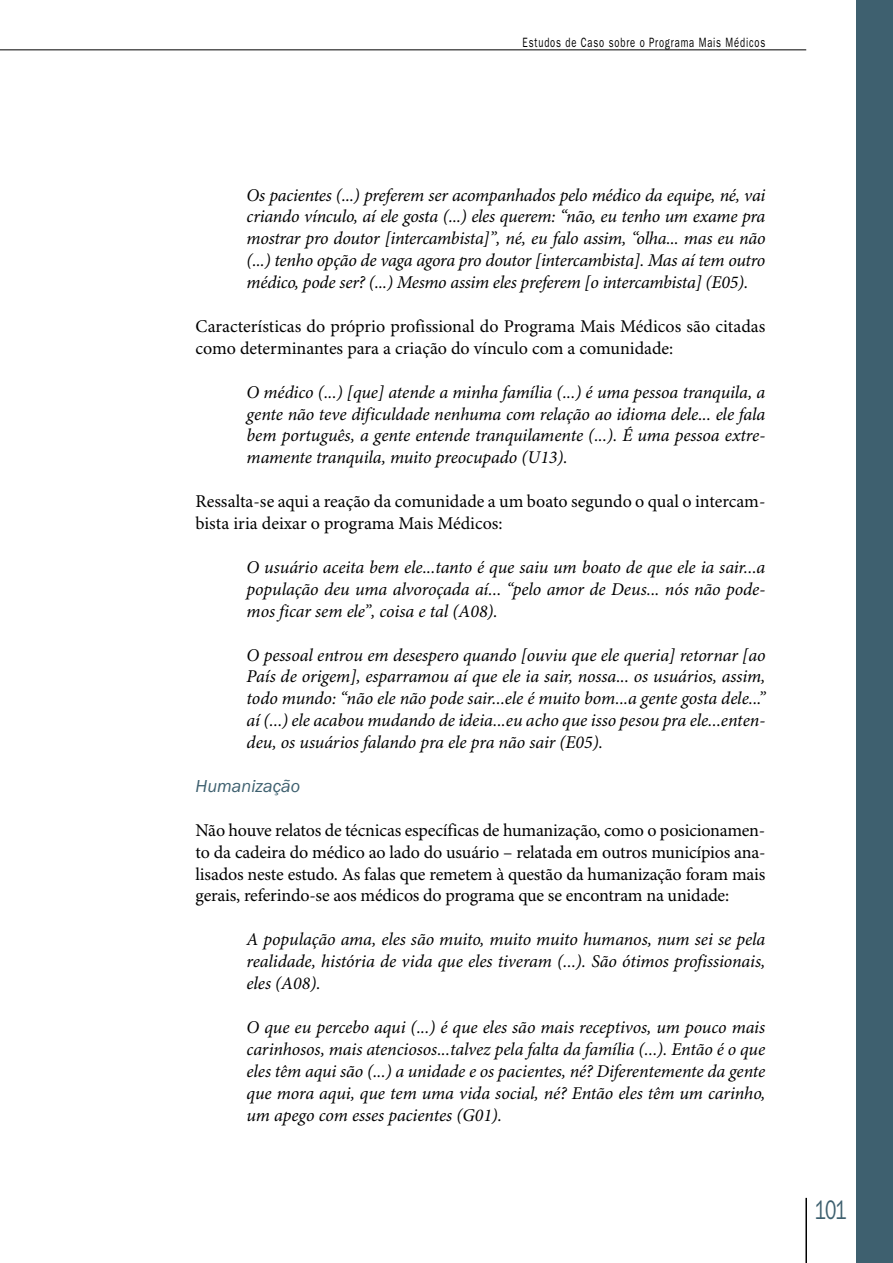
<style>
.page{position:relative;width:893px;height:1263px;background:#fff}
.page>*{position:absolute;margin:0;border:0;box-sizing:border-box;transform-origin:0 0}
.t1{font:27px "ITC Franklin Gothic Std";color:#3e606f;scale:.7 1}
.t2{font:italic 18px/21.9px "Minion Pro";letter-spacing:-.01em;color:#000;text-align:justify}
.t3{font:18px/21.9px "Minion Pro";color:#000}
.t4{font:italic 18px "ITC Franklin Gothic Std";color:#3e606f}
.t5{font:13.5px "ITC Franklin Gothic Std";letter-spacing:.09em;color:#000;scale:.7 1}
</style>
<div class="page">
<hr style="left:805px;top:1198px;width:2px;height:65px;background:#000">
<div style="left:856px;top:0;width:37px;height:1263px;background:#3e606f"></div>
<hr style="left:0;top:50px;width:806px;height:1px;background:#000">
<p class="t5" style="left:523px;top:34px;width:348px">Estudos de Caso sobre o Programa Mais Médicos</p>
<p class="t2" style="left:247px;top:185px;width:520px">Os pacientes (...) preferem ser acompanhados pelo médico da equipe, né, vai criando vínculo, aí ele gosta (...) eles querem: “não, eu tenho um exame pra mostrar pro doutor [intercambista]”, né, eu falo assim, “olha... mas eu não (...) tenho opção de vaga agora pro doutor [intercambista]. Mas aí tem outro médico, pode ser? (...) Mesmo assim eles preferem [o intercambista] (E05).</p>
<p class="t3" style="left:196px;top:316px;width:571px">Características do próprio profissional do Programa Mais Médicos são citadas como determinantes para a criação do vínculo com a comunidade:</p>
<p class="t2" style="left:247px;top:382px;width:520px">O médico (...) [que] atende a minha família (...) é uma pessoa tranquila, a gente não teve dificuldade nenhuma com relação ao idioma dele... ele fala bem português, a gente entende tranquilamente (...). É uma pessoa extre&shy;mamente tranquila, muito preocupado (U13).</p>
<p class="t3" style="left:196px;top:491px;width:571px">Ressalta-se aqui a reação da comunidade a um boato segundo o qual o intercam&shy;bista iria deixar o programa Mais Médicos:</p>
<p class="t2" style="left:247px;top:557px;width:520px">O usuário aceita bem ele...tanto é que saiu um boato de que ele ia sair...a população deu uma alvoroçada aí... “pelo amor de Deus... nós não pode&shy;mos ficar sem ele”, coisa e tal (A08).</p>
<p class="t2" style="left:247px;top:644px;width:520px">O pessoal entrou em desespero quando [ouviu que ele queria] retornar [ao País de origem], esparramou aí que ele ia sair, nossa... os usuários, assim, todo mundo: “não ele não pode sair...ele é muito bom...a gente gosta dele...” aí (...) ele acabou mudando de ideia...eu acho que isso pesou pra ele...enten&shy;deu, os usuários falando pra ele pra não sair (E05).</p>
<p class="t4" style="left:196px;top:776px;width:106px">Humanização</p>
<p class="t3" style="left:196px;top:820px;width:571px;text-align:justify">Não houve relatos de técnicas específicas de humanização, como o posicionamen&shy;to da cadeira do médico ao lado do usuário – relatada em outros municípios ana&shy;lisados neste estudo. As falas que remetem à questão da humanização foram mais gerais, referindo-se aos médicos do programa que se encontram na unidade:</p>
<p class="t2" style="left:247px;top:929px;width:520px">A população ama, eles são muito, muito muito humanos, num sei se pela realidade, história de vida que eles tiveram (...). São ótimos profissionais, eles (A08).</p>
<p class="t2" style="left:247px;top:1017px;width:520px">O que eu percebo aqui (...) é que eles são mais receptivos, um pouco mais carinhosos, mais atenciosos...talvez pela falta da família (...). Então é o que eles têm aqui são (...) a unidade e os pacientes, né? Diferentemente da gente que mora aqui, que tem uma vida social, né? Então eles têm um carinho, um apego com esses pacientes (G01).</p>
<h1 class="t1" style="left:815px;top:1195px;width:47px">101</h1>
</div>
